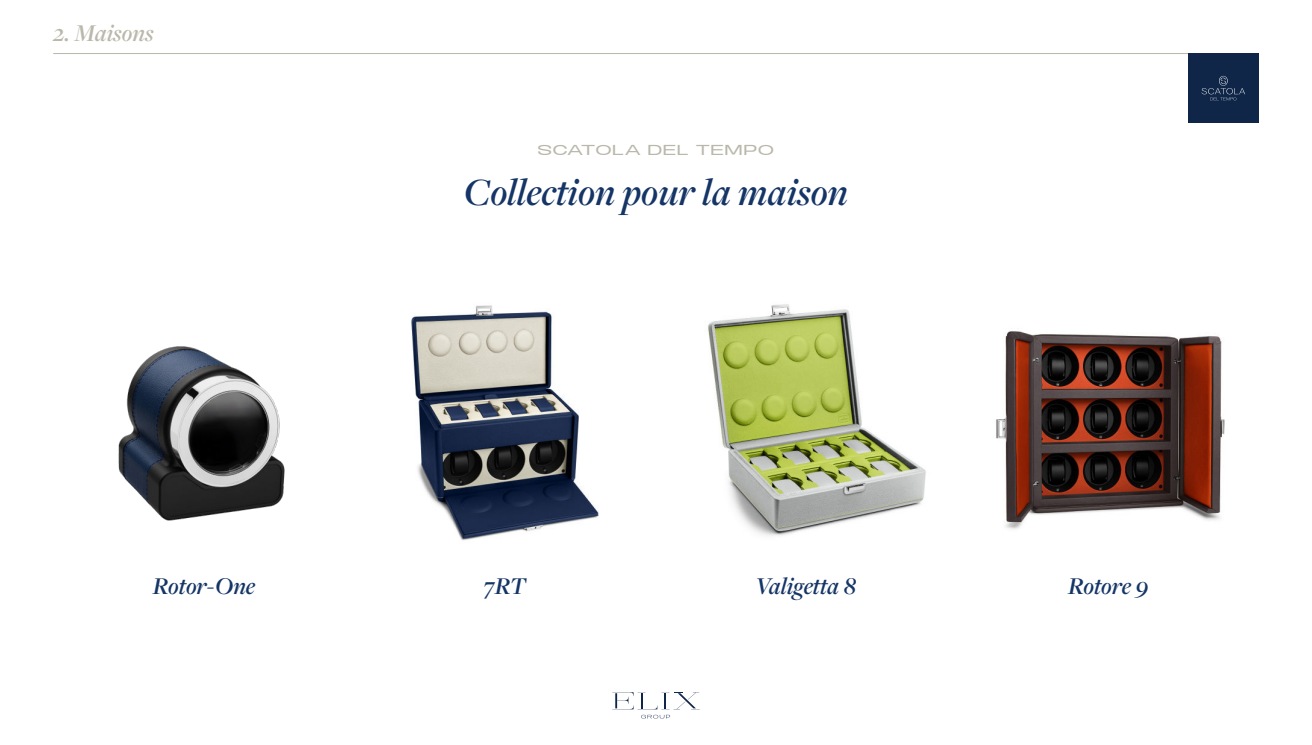
<style>
.page{position:relative;width:1312px;height:745px;background:#fff}
.page>*{position:absolute;margin:0;border:0;box-sizing:border-box;transform-origin:0 0}
.t1{font:italic 600 40px "Freight Disp Pro";color:#153566}
.t2{font:italic 600 25px "Freight Disp Pro";letter-spacing:-.005em;color:#153566}
.t3{font:italic 600 25px "Freight Disp Pro";color:#bab8ab}
.t4{font:15px "Anybody Extra Expanded";color:#bab8ab}
</style>
<div class="page">
<svg style="left:612px;top:692px;width:87px;height:26px"></svg>
<hr style="left:53px;top:53px;width:1205px;height:1px;background:#bab8ab">
<img style="left:118px;top:346px;width:167px;height:175px">
<img style="left:411px;top:305px;width:188px;height:236px">
<img style="left:708px;top:304px;width:218px;height:232px">
<img style="left:996px;top:331px;width:229px;height:199px">
<div style="left:1187px;top:53px;width:71px;height:70px;background:#0f2649"></div>
<svg style="left:1201px;top:75px;width:44px;height:25px"></svg>
<p class="t3" style="left:53px;top:20px;width:102px">2. Maisons</p>
<p class="t2" style="left:153px;top:572px;width:104px">Rotor-One</p>
<p class="t4" style="left:537px;top:143px;width:238px">SCATOLA DEL TEMPO</p>
<h1 class="t1" style="left:464px;top:171px;width:385px">Collection pour la maison</h1>
<p class="t2" style="left:483px;top:572px;width:44px">7RT</p>
<p class="t2" style="left:755px;top:572px;width:102px">Valigetta 8</p>
<p class="t2" style="left:1067px;top:572px;width:82px">Rotore 9</p>
</div>
